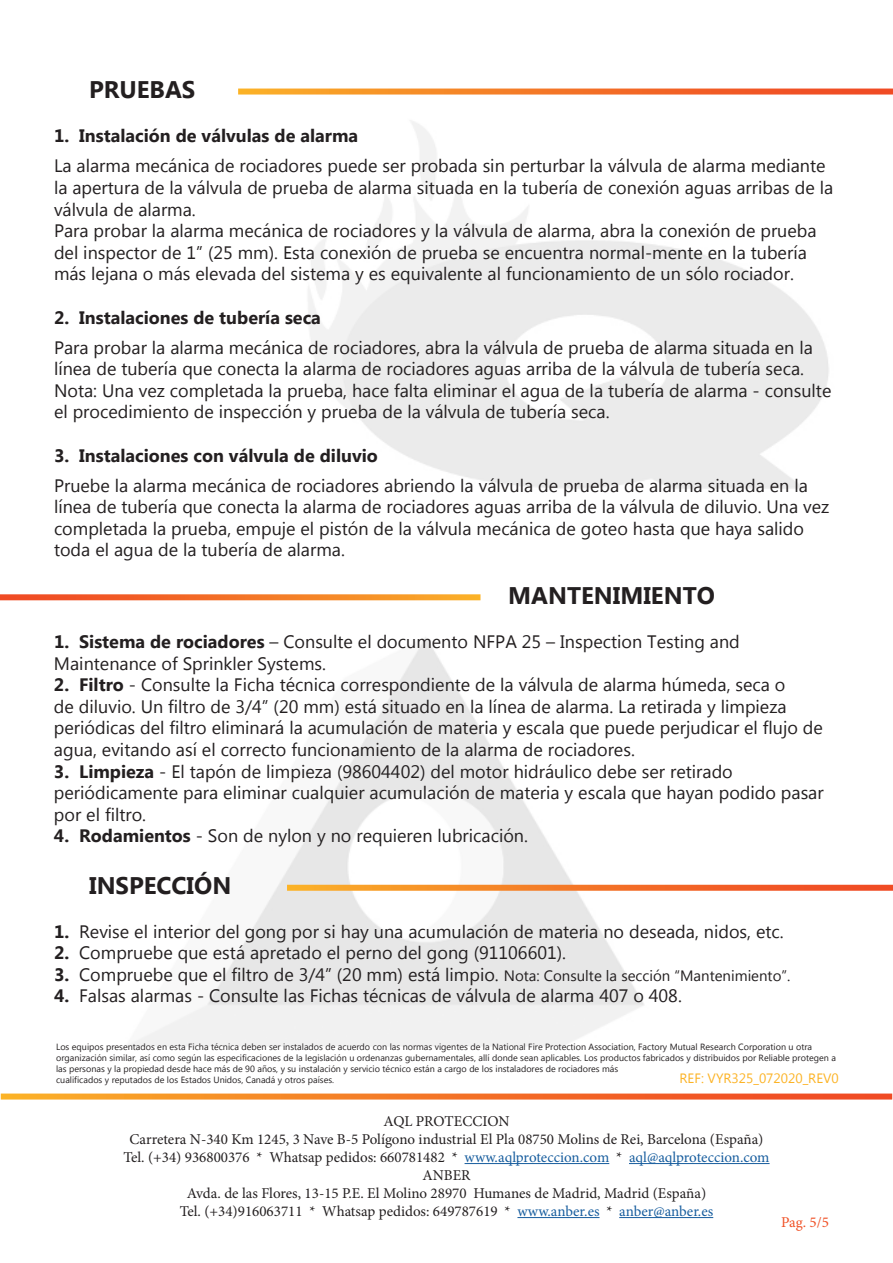
<style>
.page{position:relative;width:893px;height:1263px;background:#fff}
.page>*{position:absolute;margin:0;border:0;box-sizing:border-box;transform-origin:0 0}
.t1{font:700 24px "Microsoft New Tai Lue";color:#231f20}
.t2{font:18px/21.6px "Microsoft New Tai Lue";color:#231f20}
.t3{font:700 18px "Microsoft New Tai Lue";color:#231f20}
.t4{font:15px/18px "Minion Pro";color:#231f20;text-align:center}
.t5{font:15px "Minion Pro";color:#f05126}
.t6{font:13.5px "Microsoft New Tai Lue";color:#fcb325}
.t7{font:9px/10.8px "Microsoft New Tai Lue";color:#231f20}
.s1{font-weight:700}
.s2{font-size:15px}
.s3{color:#175d9e}
</style>
<div class="page">
<svg style="left:1px;top:1093px;width:891px;height:6px;background:#f4823a"></svg>
<hr style="left:465px;top:1163px;width:144px;height:1px;background:#175d9e">
<hr style="left:629px;top:1163px;width:141px;height:1px;background:#175d9e">
<hr style="left:517px;top:1217px;width:82px;height:1px;background:#175d9e">
<hr style="left:619px;top:1217px;width:94px;height:1px;background:#175d9e">
<svg style="left:238px;top:89px;width:655px;height:6px;background:#f48037"></svg>
<svg style="left:0;top:594px;width:480px;height:6px;background:#f47d32"></svg>
<svg style="left:287px;top:885px;width:606px;height:6px;background:#f47c2e"></svg>
<h1 class="t1" style="left:89px;top:76px;width:108px">PRUEBAS</h1>
<p class="t3" style="left:54px;top:126px;width:306px">1. Instalación de válvulas de alarma</p>
<p class="t2" style="left:54px;top:157px;width:781px">La alarma mecánica de rociadores puede ser probada sin perturbar la válvula de alarma mediante la apertura de la válvula de prueba de alarma situada en la tubería de conexión aguas arribas de la válvula de alarma.<br>Para probar la alarma mecánica de rociadores y la válvula de alarma, abra la conexión de prueba del inspector de 1” (25 mm). Esta conexión de prueba se encuentra normal-mente en la tubería más lejana o más elevada del sistema y es equivalente al funcionamiento de un sólo rociador.</p>
<p class="t3" style="left:54px;top:307px;width:268px">2. Instalaciones de tubería seca</p>
<p class="t2" style="left:54px;top:338px;width:779px">Para probar la alarma mecánica de rociadores, abra la válvula de prueba de alarma situada en la línea de tubería que conecta la alarma de rociadores aguas arriba de la válvula de tubería seca.<br>Nota: Una vez completada la prueba, hace falta eliminar el agua de la tubería de alarma - consulte el procedimiento de inspección y prueba de la válvula de tubería seca.</p>
<p class="t3" style="left:54px;top:445px;width:325px">3. Instalaciones con válvula de diluvio</p>
<p class="t2" style="left:54px;top:476px;width:777px">Pruebe la alarma mecánica de rociadores abriendo la válvula de prueba de alarma situada en la línea de tubería que conecta la alarma de rociadores aguas arriba de la válvula de diluvio. Una vez completada la prueba, empuje el pistón de la válvula mecánica de goteo hasta que haya salido toda el agua de la tubería de alarma.</p>
<h1 class="t1" style="left:508px;top:581px;width:208px">MANTENIMIENTO</h1>
<p class="t2" style="left:54px;top:632px;width:687px"><span class="s1">1. Sistema de rociadores</span> – Consulte el documento NFPA 25 – Inspection Testing and<br>Maintenance of Sprinkler Systems.</p>
<p class="t2" style="left:54px;top:675px;width:770px"><span class="s1">2. Filtro</span> - Consulte la Ficha técnica correspondiente de la válvula de alarma húmeda, seca o<br>de diluvio. Un filtro de 3/4” (20 mm) está situado en la línea de alarma. La retirada y limpieza periódicas del filtro eliminará la acumulación de materia y escala que puede perjudicar el flujo de agua, evitando así el correcto funcionamiento de la alarma de rociadores.</p>
<p class="t2" style="left:54px;top:762px;width:771px"><span class="s1">3. Limpieza</span> - El tapón de limpieza (98604402) del motor hidráulico debe ser retirado periódicamente para eliminar cualquier acumulación de materia y escala que hayan podido pasar por el filtro.</p>
<p class="t2" style="left:54px;top:827px;width:475px"><span class="s1">4. Rodamientos</span> - Son de nylon y no requieren lubricación.</p>
<h1 class="t1" style="left:89px;top:872px;width:144px">INSPECCIÓN</h1>
<p class="t2" style="left:54px;top:922px;width:731px"><span class="s1">1.</span> Revise el interior del gong por si hay una acumulación de materia no deseada, nidos, etc.</p>
<p class="t2" style="left:54px;top:943px;width:514px"><span class="s1">2.</span> Compruebe que está apretado el perno del gong (91106601).</p>
<p class="t2" style="left:54px;top:965px;width:738px"><span class="s1">3.</span> Compruebe que el filtro de 3/4” (20 mm) está limpio. <span class="s2">Nota: Consulte la sección “Mantenimiento”.</span></p>
<p class="t2" style="left:54px;top:987px;width:629px"><span class="s1">4.</span> Falsas alarmas - Consulte las Fichas técnicas de válvula de alarma 407 o 408.</p>
<p class="t7" style="left:56px;top:1042px;width:781px">Los equipos presentados en esta Ficha técnica deben ser instalados de acuerdo con las normas vigentes de la National Fire Protection Association, Factory Mutual Research Corporation u otra organización similar, así como según las especificaciones de la legislación u ordenanzas gubernamentales, allí donde sean aplicables. Los productos fabricados y distribuidos por Reliable protegen a las personas y la propiedad desde hace más de 90 años, y su instalación y servicio técnico están a cargo de los instaladores de rociadores más<br>cualificados y reputados de los Estados Unidos, Canadá y otros países.</p>
<p class="t6" style="left:679px;top:1071px;width:161px">REF: VYR325_072020_REV0</p>
<p class="t4" style="left:123px;top:1112px;width:648px">AQL PROTECCION<br>Carretera N-340 Km 1245, 3 Nave B-5 Polígono industrial El Pla 08750 Molins de Rei, Barcelona (España)<br>Tel. (+34) 936800376 * Whatsap pedidos: 660781482 * <span class="s3">www.aqlproteccion.com</span> * <span class="s3">aql@aqlproteccion.com </span>ANBER<br>Avda. de las Flores, 13-15 P.E. El Molino 28970 Humanes de Madrid, Madrid (España)<br>Tel. (+34)916063711 * Whatsap pedidos: 649787619 * <span class="s3">www.anber.es</span> * <span class="s3">anber@anber.es</span></p>
<p class="t5" style="left:781px;top:1212px;width:49px">Pag. 5/5</p>
</div>
